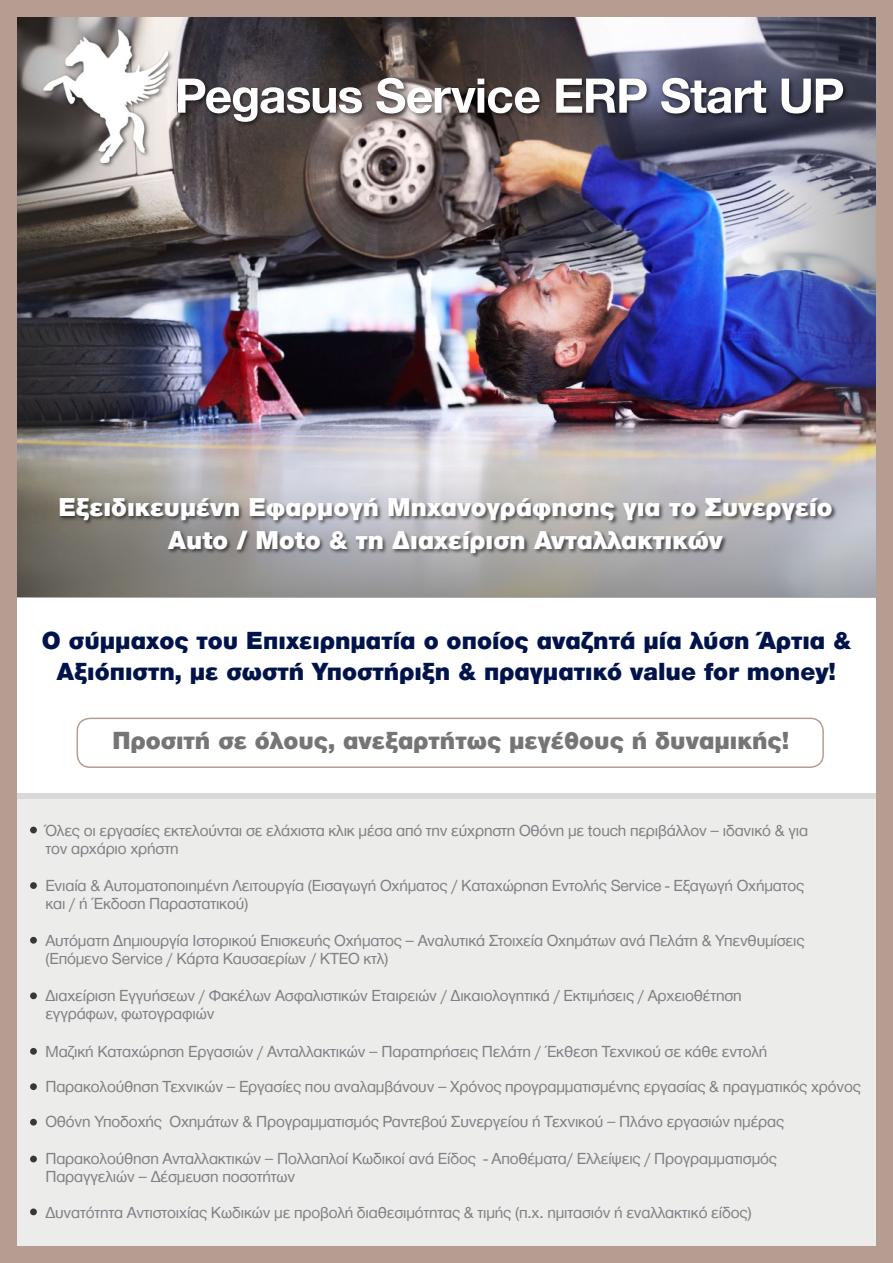
<style>
.page{position:relative;width:893px;height:1263px;background:#b69d91}
.page>*{position:absolute;margin:0;border:0;box-sizing:border-box;transform-origin:0 0}
.t1{font:700 51.15px "CF Helvetica";letter-spacing:-.02em;color:#fff}
.t2{font:900 26.7px/33.3px "CF Helvetica";color:#fff;text-align:center}
.t3{font:900 25.5px/31.5px "CF Helvetica";color:#00134b;text-align:center}
.t4{font:900 25.5px "CF Helvetica";color:#757575}
.t5{font:16.5px/18px "CF Helvetica";letter-spacing:-.01em;color:#7e8083}
</style>
<div class="page">
<div style="left:17px;top:17px;width:859px;height:1229px;background:#fff"></div>
<img style="left:17px;top:17px;width:859px;height:443px">
<svg style="left:17px;top:460px;width:859px;height:137px;background:#a9a8a7"></svg>
<img style="left:739px;top:17px;width:137px;height:404px">
<svg style="left:17px;top:17px;width:137px;height:409px;background:#484547"></svg>
<div style="left:77px;top:718px;width:747px;height:50px;border:2px solid #b69d91;border-radius:13px"></div>
<div style="left:58px;top:497px;width:779px;height:62px;background:#000;opacity:.59"></div>
<div style="left:17px;top:799px;width:859px;height:447px;background:#ececeb"></div>
<div style="left:30px;top:827px;width:7px;height:6px;background:#373737;border-radius:50%"></div>
<div style="left:30px;top:937px;width:7px;height:7px;background:#373737;border-radius:50%"></div>
<div style="left:30px;top:882px;width:7px;height:7px;background:#373737;border-radius:50%"></div>
<div style="left:30px;top:992px;width:7px;height:7px;background:#373737;border-radius:50%"></div>
<div style="left:30px;top:1048px;width:7px;height:7px;background:#373737;border-radius:50%"></div>
<div style="left:30px;top:1083px;width:7px;height:7px;background:#373737;border-radius:50%"></div>
<div style="left:30px;top:1119px;width:7px;height:6px;background:#373737;border-radius:50%"></div>
<div style="left:30px;top:1155px;width:7px;height:7px;background:#373737;border-radius:50%"></div>
<div style="left:30px;top:1208px;width:7px;height:7px;background:#373737;border-radius:50%"></div>
<div style="left:41px;top:28px;width:133px;height:141px;background:#000;opacity:.63"></div>
<img style="left:43px;top:30px;width:125px;height:132px">
<div style="left:176px;top:76px;width:673px;height:52px;background:#000;opacity:.58"></div>
<div style="left:17px;top:793px;width:859px;height:6px;background:#d9d9d7"></div>
<h1 class="t1" style="left:175px;top:69px;width:671px">Pegasus Service ERP Start UP</h1>
<h2 class="t2" style="left:58px;top:490px;width:776px">Εξειδικευμένη Εφαρμογή Μηχανογράφησης για το Συνεργείο<br>Auto / Moto &amp; τη Διαχείριση Ανταλλακτικών</h2>
<h3 class="t3" style="left:42px;top:624px;width:810px">Ο σύμμαχος του Επιχειρηματία ο οποίος αναζητά μία λύση Άρτια &amp;<br>Αξιόπιστη, με σωστή Υποστήριξη &amp; πραγματικό value for money!</h3>
<h3 class="t4" style="left:113px;top:727px;width:678px">Προσιτή σε όλους, ανεξαρτήτως μεγέθους ή δυναμικής!</h3>
<p class="t5" style="left:45px;top:822px;width:764px">Όλες οι εργασίες εκτελούνται σε ελάχιστα κλικ μέσα από την εύχρηστη Οθόνη με touch περιβάλλον – ιδανικό &amp; για τον αρχάριο χρήστη</p>
<p class="t5" style="left:45px;top:877px;width:760px">Ενιαία &amp; Αυτοματοποιημένη Λειτουργία (Εισαγωγή Οχήματος / Καταχώρηση Εντολής Service - Εξαγωγή Οχήματος και / ή Έκδοση Παραστατικού)</p>
<p class="t5" style="left:45px;top:931px;width:761px">Αυτόματη Δημιουργία Ιστορικού Επισκευής Οχήματος – Αναλυτικά Στοιχεία Οχημάτων ανά Πελάτη &amp; Υπενθυμίσεις (Επόμενο Service / Κάρτα Καυσαερίων / ΚΤΕΟ κτλ)</p>
<p class="t5" style="left:45px;top:987px;width:698px">Διαχείριση Εγγυήσεων / Φακέλων Ασφαλιστικών Εταιρειών / Δικαιολογητικά / Εκτιμήσεις / Αρχειοθέτηση εγγράφων, φωτογραφιών</p>
<p class="t5" style="left:45px;top:1033px;width:817px;line-height:35.4px">Μαζική Καταχώρηση Εργασιών / Ανταλλακτικών – Παρατηρήσεις Πελάτη / Έκθεση Τεχνικού σε κάθε εντολή<br>Παρακολούθηση Τεχνικών – Εργασίες που αναλαμβάνουν – Χρόνος προγραμματισμένης εργασίας &amp; πραγματικός χρόνος<br>Οθόνη Υποδοχής Οχημάτων &amp; Προγραμματισμός Ραντεβού Συνεργείου ή Τεχνικού – Πλάνο εργασιών ημέρας</p>
<p class="t5" style="left:45px;top:1150px;width:733px">Παρακολούθηση Ανταλλακτικών – Πολλαπλοί Κωδικοί ανά Είδος - Αποθέματα/ Ελλείψεις / Προγραμματισμός<br>Παραγγελιών – Δέσμευση ποσοτήτων</p>
<p class="t5" style="left:45px;top:1204px;width:708px">Δυνατότητα Αντιστοιχίας Κωδικών με προβολή διαθεσιμότητας &amp; τιμής (π.χ. ημιτασιόν ή εναλλακτικό είδος)</p>
</div>
